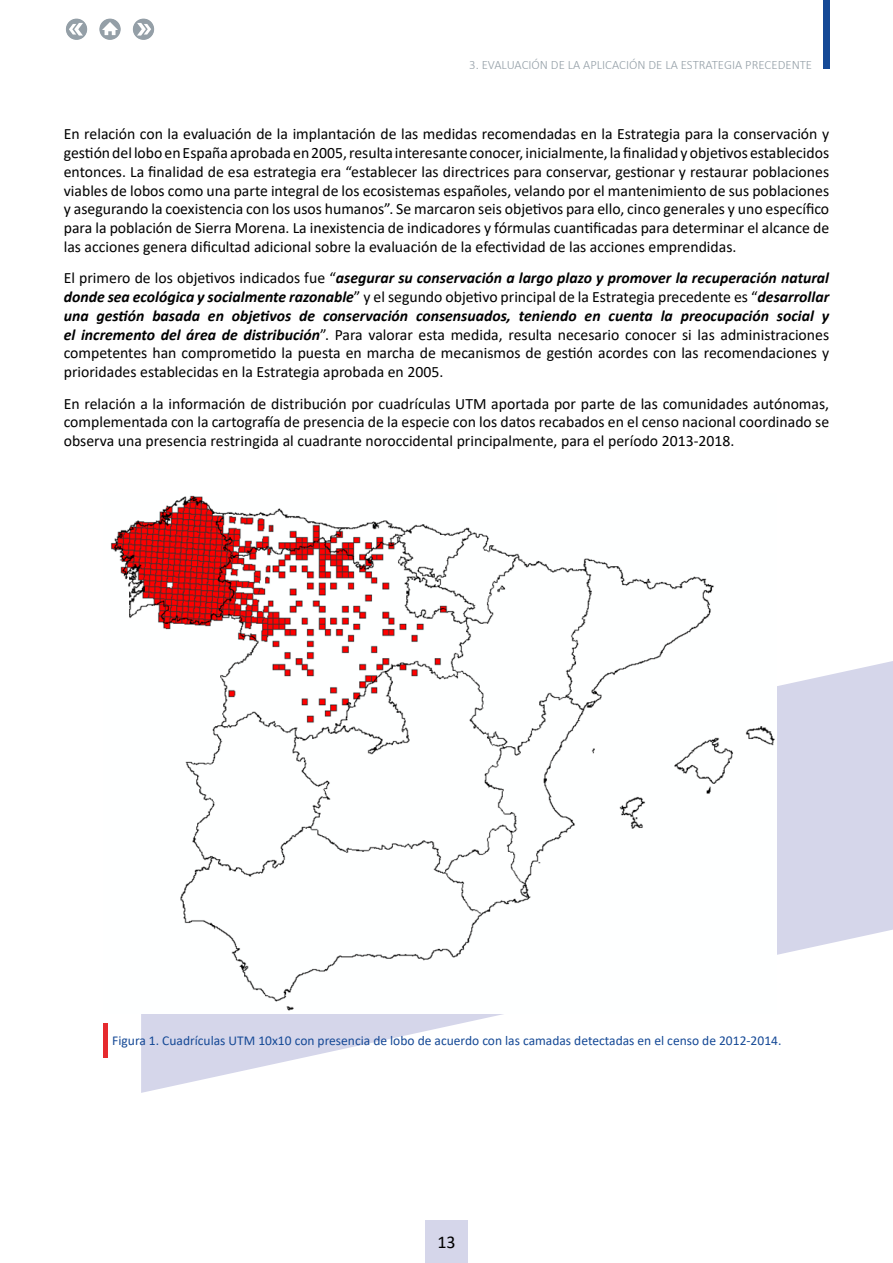
<style>
.page{position:relative;width:893px;height:1263px;background:#fff}
.page>*{position:absolute;margin:0;border:0;box-sizing:border-box;transform-origin:0 0}
.t1{font:18px "Calibri";color:#000}
.t2{font:15.75px/18.8px "Calibri";color:#000;text-align:justify}
.t3{font:13.5px "Calibri";color:#154996}
.t4{font:300 12.75px "Calibri";color:#949fa7}
.s1{font-weight:700;font-style:italic}
</style>
<div class="page">
<div style="left:823px;top:0;width:6px;height:69px;background:#154996"></div>
<div style="left:425px;top:1220px;width:43px;height:43px;background:#d5d6ea"></div>
<svg style="left:133px;top:19px;width:21px;height:21px"></svg>
<div style="left:133px;top:19px;width:21px;height:20px;background:#949fa7;border-radius:50%"></div>
<svg style="left:137px;top:23px;width:14px;height:13px"></svg>
<svg style="left:66px;top:19px;width:21px;height:21px"></svg>
<div style="left:66px;top:19px;width:21px;height:20px;background:#949fa7;border-radius:50%"></div>
<svg style="left:69px;top:23px;width:14px;height:13px"></svg>
<svg style="left:99px;top:19px;width:22px;height:21px"></svg>
<div style="left:100px;top:19px;width:20px;height:20px;background:#949fa7;border-radius:50%"></div>
<svg style="left:102px;top:22px;width:16px;height:13px"></svg>
<svg style="left:141px;top:661px;width:752px;height:432px"></svg>
<div style="left:103px;top:1023px;width:5px;height:34px;background:#e62a2e"></div>
<img style="left:111px;top:495px;width:666px;height:518px">
<p class="t4" style="left:469px;top:56px;width:344px">3. EVALUACIÓN DE LA APLICACIÓN DE LA ESTRATEGIA PRECEDENTE</p>
<p class="t2" style="left:64px;top:124px;width:767px">En relación con la evaluación de la implantación de las medidas recomendadas en la Estrategia para la conservación y gestióndel loboenEspaña aprobada en2005,resulta interesante conocer, inicialmente, lafinalidadyobjetivos establecidos entonces. La finalidad de esa estrategia era “establecer las directrices para conservar, gestionar y restaurar poblaciones viables de lobos como una parte integral de los ecosistemas españoles, velando por el mantenimiento de sus poblaciones y asegurando la coexistencia con los usos humanos”. Se marcaron seis objetivos para ello, cinco generales y uno específico para la población de Sierra Morena. La inexistencia de indicadores y fórmulas cuantificadas para determinar el alcance de las acciones genera dificultad adicional sobre la evaluación de la efectividad de las acciones emprendidas.</p>
<p class="t2" style="left:64px;top:268px;width:767px">El primero de los objetivos indicados fue “<span class="s1">asegurar su conservación a largo plazo y promover la recuperación natural donde sea ecológica y socialmente razonable</span>” y el segundo objetivo principal de la Estrategia precedente es “<span class="s1">desarrollar una gestión basada en objetivos de conservación consensuados, teniendo en cuenta la preocupación social y el incremento del área de distribución</span>”. Para valorar esta medida, resulta necesario conocer si las administraciones competentes han comprometido la puesta en marcha de mecanismos de gestión acordes con las recomendaciones y prioridades establecidas en la Estrategia aprobada en 2005.</p>
<p class="t2" style="left:64px;top:394px;width:767px">En relación a la información de distribución por cuadrículas UTM aportada por parte de las comunidades autónomas, complementada con la cartografía de presencia de la especie con los datos recabados en el censo nacional coordinado se observa una presencia restringida al cuadrante noroccidental principalmente, para el período 2013-2018.</p>
<p class="t3" style="left:112px;top:1031px;width:671px">Figura 1. Cuadrículas UTM 10x10 con presencia de lobo de acuerdo con las camadas detectadas en el censo de 2012-2014.</p>
<p class="t1" style="left:437px;top:1230px;width:20px">13</p>
</div>
